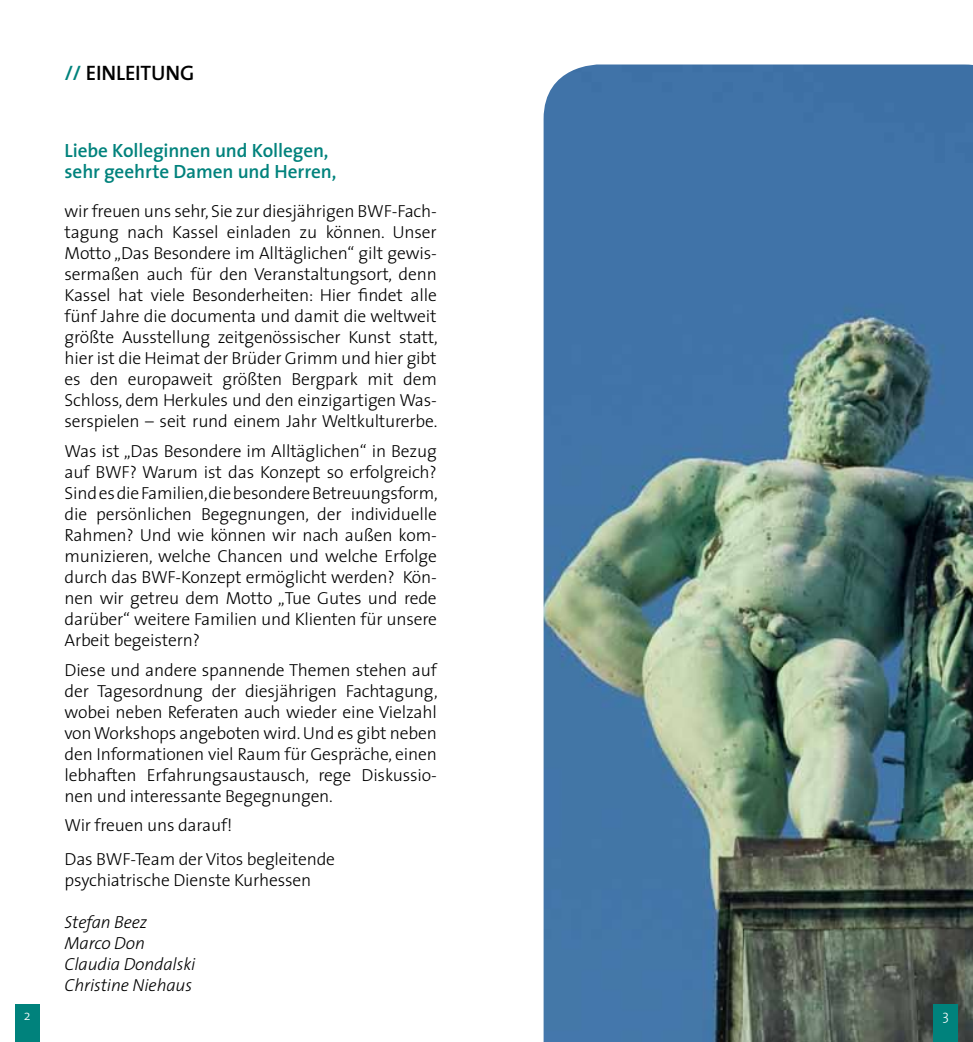
<style>
.page{position:relative;width:973px;height:1042px;background:#fff}
.page>*{position:absolute;margin:0;border:0;box-sizing:border-box;transform-origin:0 0}
.t1{font:600 21px "The Sans";letter-spacing:-.01em;color:#000}
.t2{font:600 19.25px/21px "The Sans";letter-spacing:-.005em;color:#00827c}
.t3{font:300 17.5px/21px "The Sans";letter-spacing:-.01em;color:#000;text-align:justify}
.t4{font:italic 300 17.5px/21px "The Sans";letter-spacing:-.01em;color:#000}
.t5{font:300 14px "The Sans";color:#fff}
.s1{color:#00827c}
</style>
<div class="page">
<img style="left:543px;top:64px;width:429px;height:978px">
<div style="left:15px;top:1005px;width:25px;height:37px;background:#00827c"></div>
<div style="left:933px;top:1005px;width:24px;height:37px;background:#00827c"></div>
<p class="t1" style="left:64px;top:55px;width:131px"><span class="s1">//</span> Einleitung</p>
<p class="t2" style="left:64px;top:140px;width:273px">Liebe Kolleginnen und Kollegen, sehr geehrte Damen und Herren,</p>
<p class="t3" style="left:64px;top:200px;width:374px">wir freuen uns sehr, Sie zur diesjährigen BWF-Fach&shy;tagung nach Kassel einladen zu können. Unser Motto „Das Besondere im Alltäglichen“ gilt gewis&shy;sermaßen auch für den Veranstaltungsort, denn Kassel hat viele Besonderheiten: Hier findet alle fünf Jahre die documenta und damit die weltweit größte Ausstellung zeitgenössischer Kunst statt, hier ist die Heimat der Brüder Grimm und hier gibt es den europaweit größten Bergpark mit dem Schloss, dem Herkules und den einzigartigen Was&shy;serspielen – seit rund einem Jahr Weltkulturerbe.</p>
<p class="t3" style="left:64px;top:440px;width:374px">Was ist „Das Besondere im Alltäglichen“ in Bezug auf BWF? Warum ist das Konzept so erfolgreich?<br>Sind es die Familien, die besondere Betreuungsform, die persönlichen Begegnungen, der individuelle Rahmen? Und wie können wir nach außen kom&shy;munizieren, welche Chancen und welche Erfolge durch das BWF-Konzept ermöglicht werden? Kön&shy;nen wir getreu dem Motto „Tue Gutes und rede darüber“ weitere Familien und Klienten für unsere Arbeit begeistern?</p>
<p class="t3" style="left:64px;top:658px;width:374px">Diese und andere spannende Themen stehen auf der Tagesordnung der diesjährigen Fachtagung, wobei neben Referaten auch wieder eine Vielzahl von Workshops angeboten wird. Und es gibt neben den Informationen viel Raum für Gespräche, einen lebhaften Erfahrungsaustausch, rege Diskussio&shy;nen und interessante Begegnungen.</p>
<p class="t3" style="left:64px;top:808px;width:272px;line-height:33.2px">Wir freuen uns darauf!<br>Das BWF-Team der Vitos begleitende</p>
<p class="t3" style="left:64px;top:868px;width:248px">psychiatrische Dienste Kurhessen</p>
<p class="t4" style="left:64px;top:910px;width:132px">Stefan Beez<br>Marco Don<br>Claudia Dondalski<br>Christine Niehaus</p>
<p class="t5" style="left:24px;top:1003px;width:8px">2</p>
<p class="t5" style="left:942px;top:1003px;width:8px">3</p>
</div>
